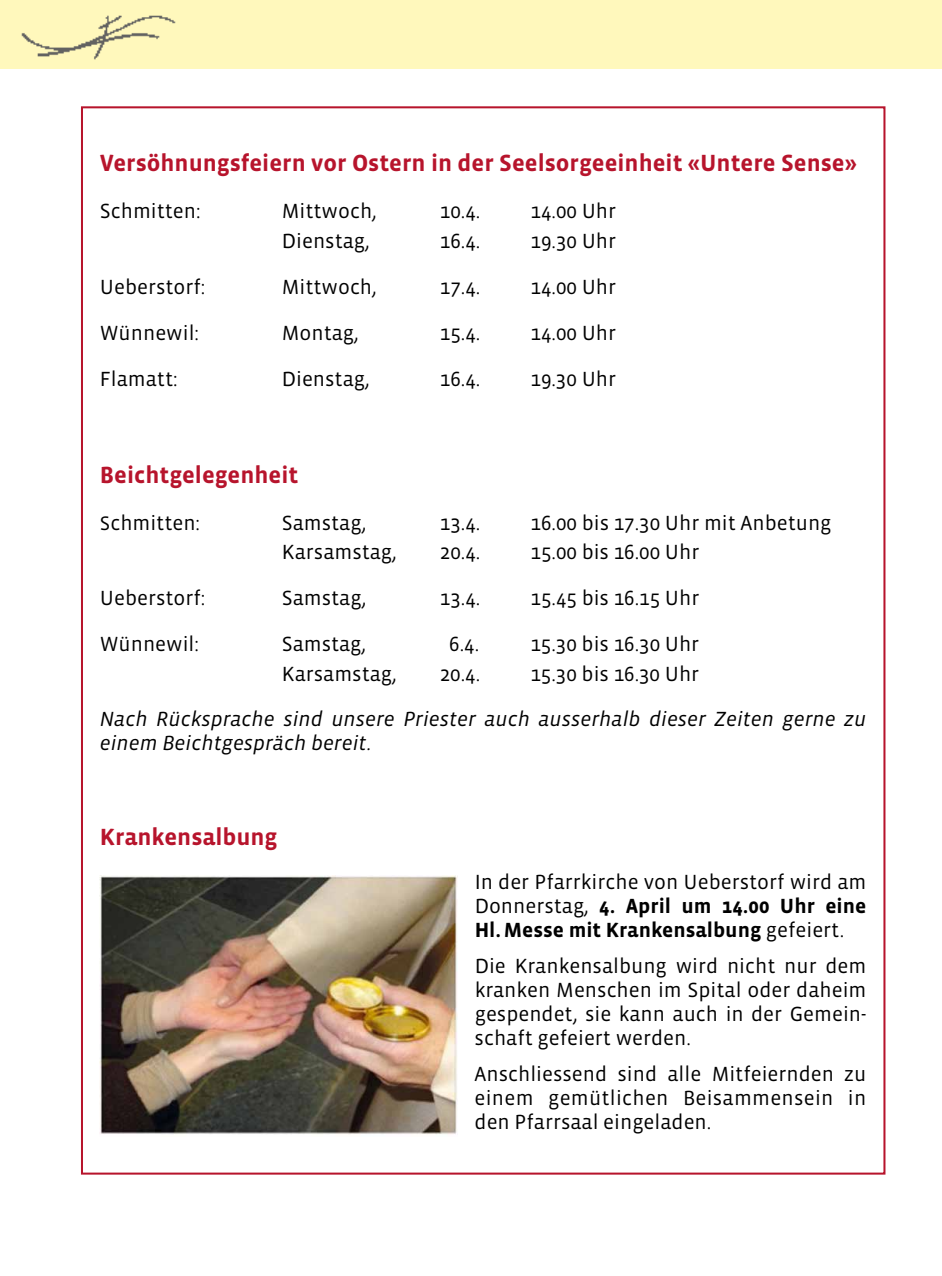
<style>
.page{position:relative;width:942px;height:1276px;background:#fff}
.page>*{position:absolute;margin:0;border:0;box-sizing:border-box;transform-origin:0 0}
.t1{font:700 24px "Vista Sans";color:#b7142c}
.t2{font:21px/24px "Vista Sans";color:#000;text-align:justify}
.t3{font:italic 21px/24px "Vista Sans";color:#000}
.s1{font-size:20px}
.s2{font-weight:700}
</style>
<div class="page">
<div style="left:0;top:0;width:941px;height:68px;background:#fff8bc"></div>
<img style="left:21px;top:15px;width:155px;height:45px">
<img style="left:100px;top:875px;width:357px;height:260px">
<p class="t1" style="left:100px;top:151px;width:758px">Versöhnungsfeiern vor Ostern in der Seelsorgeeinheit «Untere Sense»</p>
<p class="t2" style="left:100px;top:199px;width:102px">Schmitten:</p>
<p class="t2" style="left:282px;top:199px;width:96px">Mittwoch,</p>
<p class="t2" style="left:440px;top:199px;width:42px">10.4.</p>
<p class="t2" style="left:530px;top:199px;width:87px">14.00 Uhr</p>
<p class="t2" style="left:282px;top:229px;width:89px">Dienstag,</p>
<p class="t2" style="left:440px;top:229px;width:42px">16.4.</p>
<p class="t2" style="left:530px;top:229px;width:87px">19.30 Uhr</p>
<p class="t2" style="left:100px;top:275px;width:107px">Ueberstorf:</p>
<p class="t2" style="left:282px;top:275px;width:96px">Mittwoch,</p>
<p class="t2" style="left:439px;top:275px;width:42px">17.4.</p>
<p class="t2" style="left:530px;top:275px;width:87px">14.00 Uhr</p>
<p class="t2" style="left:100px;top:321px;width:100px">Wünnewil:</p>
<p class="t2" style="left:282px;top:321px;width:78px">Montag,</p>
<p class="t2" style="left:439px;top:321px;width:42px">15.4.</p>
<p class="t2" style="left:530px;top:321px;width:87px">14.00 Uhr</p>
<p class="t2" style="left:100px;top:367px;width:79px">Flamatt:</p>
<p class="t2" style="left:282px;top:367px;width:89px">Dienstag,</p>
<p class="t2" style="left:439px;top:367px;width:42px">16.4.</p>
<p class="t2" style="left:530px;top:367px;width:87px">19.30 Uhr</p>
<p class="t1" style="left:100px;top:462px;width:200px">Beichtgelegenheit</p>
<p class="t2" style="left:100px;top:511px;width:102px"><span class="s1">S</span>chmitten:</p>
<p class="t2" style="left:282px;top:511px;width:86px">Samstag,</p>
<p class="t2" style="left:440px;top:511px;width:42px">13.4.</p>
<p class="t2" style="left:530px;top:511px;width:302px">16.00 bis 17.30 Uhr mit Anbetung</p>
<p class="t2" style="left:282px;top:541px;width:116px">Karsamstag,</p>
<p class="t2" style="left:439px;top:541px;width:42px">20.4.</p>
<p class="t2" style="left:530px;top:541px;width:170px">15.00 bis 16.00 Uhr</p>
<p class="t2" style="left:100px;top:587px;width:107px">Ueberstorf:</p>
<p class="t2" style="left:282px;top:587px;width:86px">Samstag,</p>
<p class="t2" style="left:439px;top:587px;width:42px">13.4.</p>
<p class="t2" style="left:530px;top:587px;width:170px">15.45 bis 16.15 Uhr</p>
<p class="t2" style="left:100px;top:633px;width:100px">Wünnewil:</p>
<p class="t2" style="left:282px;top:633px;width:86px">Samstag,</p>
<p class="t2" style="left:449px;top:633px;width:31px">6.4.</p>
<p class="t2" style="left:530px;top:633px;width:170px">15.30 bis 16.30 Uhr</p>
<p class="t2" style="left:282px;top:663px;width:116px">Karsamstag,</p>
<p class="t2" style="left:439px;top:663px;width:42px">20.4.</p>
<p class="t2" style="left:530px;top:663px;width:170px">15.30 bis 16.30 Uhr</p>
<p class="t3" style="left:100px;top:707px;width:767px">Nach Rücksprache sind unsere Priester auch ausserhalb dieser Zeiten gerne zu einem Beichtgespräch bereit.</p>
<p class="t1" style="left:100px;top:825px;width:179px">Krankensalbung</p>
<p class="t2" style="left:474px;top:870px;width:393px">In der Pfarrkirche von Ueberstorf wird am Donnerstag, <span class="s2">4. April um 14.00 Uhr eine Hl.Messe mit Krankensalbung</span> gefeiert.</p>
<p class="t2" style="left:474px;top:954px;width:393px">Die Krankensalbung wird nicht nur dem kranken Menschen im Spital oder daheim gespendet, sie kann auch in der Gemein&shy;schaft gefeiert werden.</p>
<p class="t2" style="left:474px;top:1062px;width:393px">Anschliessend sind alle Mitfeiernden zu einem gemütlichen Beisammensein in den Pfarrsaal eingeladen.</p>
</div>
